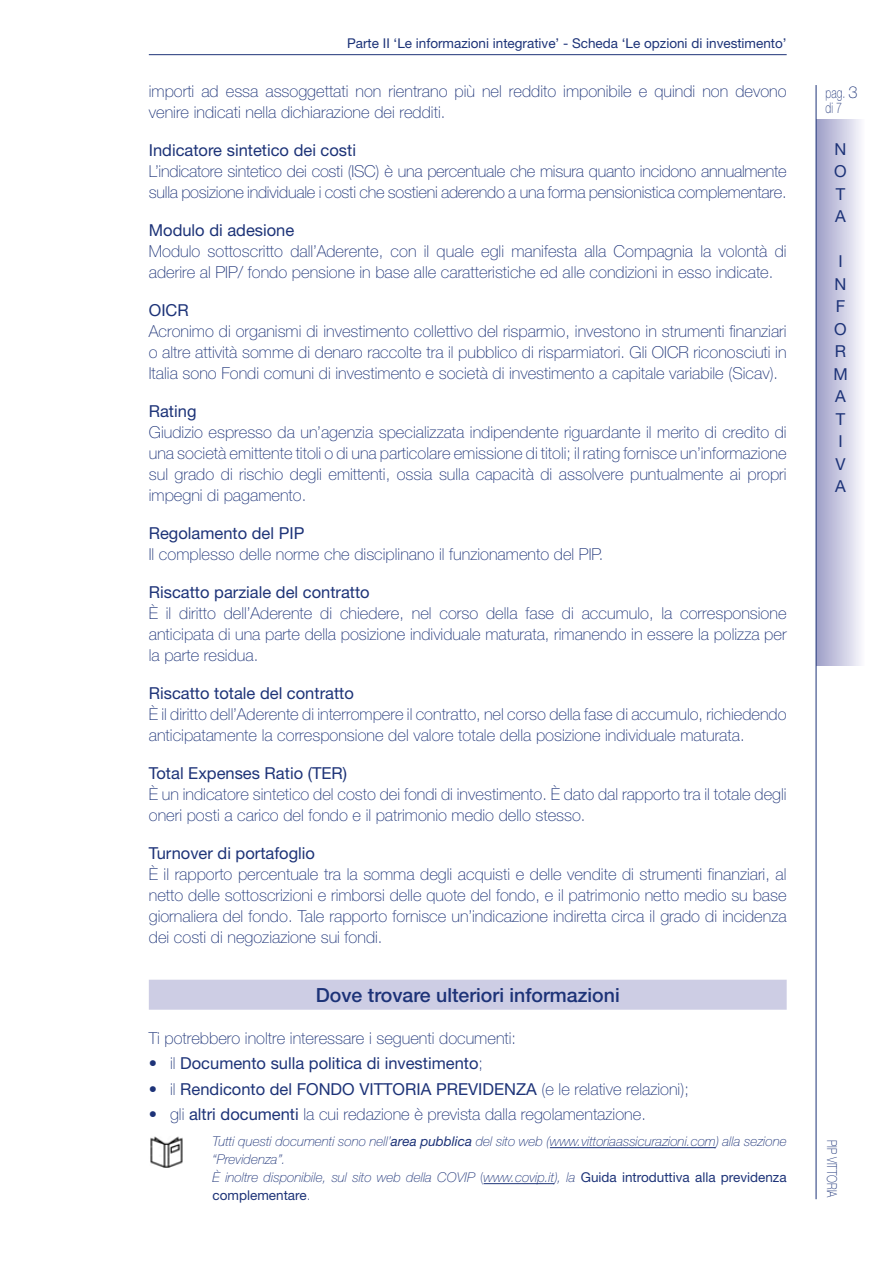
<style>
.page{position:relative;width:893px;height:1263px;background:#fff}
.page>*{position:absolute;margin:0;border:0;box-sizing:border-box;transform-origin:0 0}
.t1{font:500 19.5px "Helvetica Neue LT Std";color:#1d3378}
.t2{font:100 16.5px/21px "Helvetica Neue LT Std";color:#1d3378}
.t3{font:16.5px/22.5px "Helvetica Neue LT Std";color:#1d3378;text-align:justify}
.t4{font:100 14.7px/15px "Helvetica Neue LT Std";color:#1d3378;scale:.71 1}
.t5{font:100 13.65px "Helvetica Neue LT Std";color:#1d3378;scale:.77 1}
.t6{font:italic 100 13.5px/18px "Helvetica Neue LT Std";color:#1d3378}
.t7{font:13.5px "Helvetica Neue LT Std";color:#1d3378}
.s1{font-weight:100}
.s2{font-weight:400}
.s3{font-style:normal}
.s4{font-weight:400;font-style:normal}
.s5{font-size:16.5px}
</style>
<div class="page">
<div style="left:816px;top:119px;width:49px;height:546px;background:linear-gradient(to right,#9d9ec7,#fcfbff)"></div>
<hr style="left:816px;top:85px;width:1px;height:1114px;background:#1d3378">
<hr style="left:149px;top:54px;width:638px;height:1px;background:#1d3378">
<div style="left:149px;top:980px;width:638px;height:30px;background:#cdcde4"></div>
<hr style="left:550px;top:1147px;width:166px;height:1px;background:#1d3378">
<hr style="left:484px;top:1183px;width:70px;height:1px;background:#1d3378">
<img style="left:150px;top:1136px;width:33px;height:32px">
<p class="t7" style="left:347px;top:35px;width:441px">Parte II ‘Le informazioni integrative’ - Scheda ‘Le opzioni di investimento’</p>
<p class="t2" style="left:149px;top:80px;width:639px">importi ad essa assoggettati non rientrano più nel reddito imponibile e quindi non devono venire indicati nella dichiarazione dei redditi.</p>
<p class="t3" style="left:149px;top:139px;width:209px">Indicatore sintetico dei costi</p>
<p class="t2" style="left:149px;top:160px;width:639px">L’indicatore sintetico dei costi (ISC) è una percentuale che misura quanto incidono annualmente sulla posizione individuale i costi che sostieni aderendo a una forma pensionistica complementare.</p>
<p class="t3" style="left:149px;top:219px;width:147px">Modulo di adesione</p>
<p class="t2" style="left:149px;top:240px;width:639px">Modulo sottoscritto dall’Aderente, con il quale egli manifesta alla Compagnia la volontà di aderire al PIP/ fondo pensione in base alle caratteristiche ed alle condizioni in esso indicate.</p>
<p class="t3" style="left:149px;top:299px;width:42px">OICR</p>
<p class="t2" style="left:149px;top:321px;width:639px;text-align:justify">Acronimo di organismi di investimento collettivo del risparmio, investono in strumenti finanziari o altre attività somme di denaro raccolte tra il pubblico di risparmiatori. Gli OICR riconosciuti in Italia sono Fondi comuni di investimento e società di investimento a capitale variabile (Sicav).</p>
<p class="t3" style="left:149px;top:400px;width:49px">Rating</p>
<p class="t2" style="left:149px;top:422px;width:639px;text-align:justify">Giudizio espresso da un’agenzia specializzata indipendente riguardante il merito di credito di una società emittente titoli o di una particolare emissione di titoli; il rating fornisce un’informazione sul grado di rischio degli emittenti, ossia sulla capacità di assolvere puntualmente ai propri impegni di pagamento.</p>
<p class="t3" style="left:149px;top:522px;width:157px">Regolamento del PIP</p>
<p class="t2" style="left:149px;top:544px;width:456px">Il complesso delle norme che disciplinano il funzionamento del PIP.</p>
<p class="t3" style="left:149px;top:581px;width:222px">Riscatto parziale del contratto</p>
<p class="t2" style="left:149px;top:603px;width:639px;text-align:justify">È il diritto dell’Aderente di chiedere, nel corso della fase di accumulo, la corresponsione anticipata di una parte della posizione individuale maturata, rimanendo in essere la polizza per la parte residua.</p>
<p class="t3" style="left:149px;top:682px;width:207px">Riscatto totale del contratto</p>
<p class="t2" style="left:149px;top:704px;width:639px">È il diritto dell’Aderente di interrompere il contratto, nel corso della fase di accumulo, richiedendo anticipatamente la corresponsione del valore totale della posizione individuale maturata.</p>
<p class="t3" style="left:149px;top:762px;width:200px">Total Expenses Ratio (TER)</p>
<p class="t2" style="left:149px;top:784px;width:639px">È un indicatore sintetico del costo dei fondi di investimento. È dato dal rapporto tra il totale degli oneri posti a carico del fondo e il patrimonio medio dello stesso.</p>
<p class="t3" style="left:149px;top:842px;width:168px">Turnover di portafoglio</p>
<p class="t2" style="left:149px;top:864px;width:639px;text-align:justify">È il rapporto percentuale tra la somma degli acquisti e delle vendite di strumenti finanziari, al netto delle sottoscrizioni e rimborsi delle quote del fondo, e il patrimonio netto medio su base giornaliera del fondo. Tale rapporto fornisce un’indicazione indiretta circa il grado di incidenza dei costi di negoziazione sui fondi.</p>
<p class="t1" style="left:316px;top:983px;width:305px">Dove trovare ulteriori informazioni</p>
<p class="t2" style="left:149px;top:1028px;width:369px">Ti potrebbero inoltre interessare i seguenti documenti:</p>
<p class="t3" style="left:149px;top:1052px;width:336px"><span class="s1">• il</span> Documento sulla politica di investimento<span class="s1">;</span></p>
<p class="t3" style="left:149px;top:1077px;width:542px"><span class="s1">• il</span> Rendiconto del FONDO VITTORIA PREVIDENZA <span class="s1">(e le relative relazioni);</span></p>
<p class="t2" style="left:149px;top:1103px;width:499px">• gli <span class="s2">altri documenti</span> la cui redazione è prevista dalla regolamentazione.</p>
<p class="t6" style="left:213px;top:1132px;width:576px">Tutti questi documenti sono nell’<span class="s2">area pubblica</span> del sito web (www.vittoriaassicurazioni.com) alla sezione “Previdenza”.<br>È inoltre disponibile, sul sito web della COVIP <span class="s3">(</span>www.covip.it), la <span class="s4">Guida introduttiva alla previdenza complementare</span><span class="s3">.</span></p>
<p class="t4" style="left:825px;top:86px;width:47px">pag. <span class="s5">3 </span>di 7</p>
<p class="t3" style="left:834px;top:137px;width:14px">N O T A</p>
<p class="t3" style="left:833px;top:250px;width:16px;text-align:center">I<br>N<br>F<br>O<br>R<br>M<br>A<br>T<br>I<br>V<br>A</p>
<p class="t5" style="left:840px;top:1140px;width:77px;rotate:90deg">PIP VITTORIA</p>
</div>
